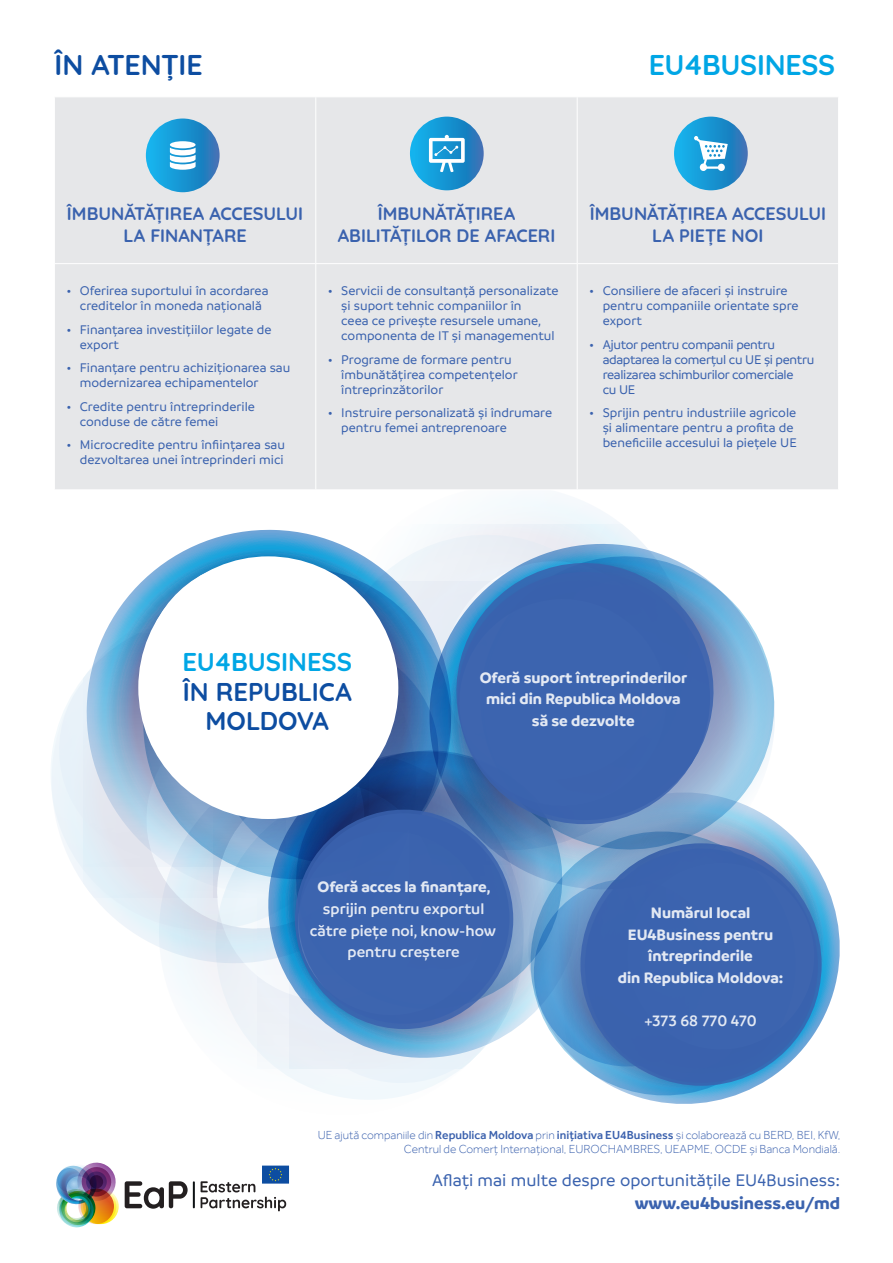
<style>
.page{position:relative;width:893px;height:1263px;background:#fff}
.page>*{position:absolute;margin:0;border:0;box-sizing:border-box;transform-origin:0 0}
.big_title{font:700 28.5px "Quicksand";letter-spacing:-.01em;color:#00a6e5}
.big_title-2{font:700 28.5px "Quicksand";letter-spacing:-.015em;color:#0d4da1}
.big_title-3{font:700 25.65px/29.7px "Quicksand";color:#0d4da1;text-align:center}
.big_title-4{font:700 25.65px "Quicksand";letter-spacing:-.005em;color:#00a6e5}
.TITLE_-_body{font:700 18px/22.5px "Quicksand";letter-spacing:-.005em;color:#3a62ae;text-align:center}
.texte_fin{font:500 18px "Branding";color:#3a62ae}
.texte_fin-2{font:700 18px "Branding";color:#3a62ae}
.t1{font:700 16.2px/21.6px "Branding";color:#fff;text-align:center}
.t2{font:600 16.2px/21.6px "Branding";color:#fff;text-align:center}
.t3{font:500 13.5px/15px "Branding";color:#3a62ae}
.t4{font:500 13.5px/15px "Branding";letter-spacing:-.025em;color:#3a62ae}
.t5{font:300 12px/14.4px "Effra";color:#3c62ae;text-align:right}
.s1{font-weight:500}
</style>
<div class="page">
<svg style="left:175px;top:974px;width:38px;height:29px"></svg>
<svg style="left:213px;top:974px;width:220px;height:126px"></svg>
<svg style="left:289px;top:1069px;width:171px;height:16px;fill:#f1f7fb"></svg>
<svg style="left:144px;top:939px;width:113px;height:35px"></svg>
<svg style="left:51px;top:760px;width:206px;height:179px"></svg>
<svg style="left:52px;top:678px;width:32px;height:188px;fill:#e9f3f9"></svg>
<svg style="left:504px;top:498px;width:100px;height:15px"></svg>
<svg style="left:503px;top:513px;width:118px;height:11px"></svg>
<svg style="left:84px;top:529px;width:326px;height:368px"></svg>
<svg style="left:141px;top:565px;width:269px;height:317px;background:#87b6d9"></svg>
<svg style="left:217px;top:641px;width:193px;height:223px;background:#698ebc"></svg>
<svg style="left:257px;top:818px;width:250px;height:251px;background:#b2d1e8"></svg>
<svg style="left:287px;top:741px;width:220px;height:277px;background:#366ba6"></svg>
<div style="left:295px;top:810px;width:218px;height:219px;background:#3a62ae;border-radius:50%"></div>
<svg style="left:507px;top:863px;width:333px;height:171px"></svg>
<svg style="left:512px;top:839px;width:302px;height:265px"></svg>
<svg style="left:521px;top:909px;width:138px;height:170px"></svg>
<div style="left:580px;top:843px;width:242px;height:243px;background:#3a62ae;border-radius:50%"></div>
<div style="left:298px;top:813px;width:211px;height:211px;background:#3a62ae;border-radius:50%"></div>
<div style="left:138px;top:556px;width:260px;height:263px;background:#fff;border-radius:50%"></div>
<svg style="left:410px;top:524px;width:385px;height:385px"></svg>
<svg style="left:463px;top:540px;width:328px;height:326px"></svg>
<svg style="left:439px;top:546px;width:292px;height:291px;background:#77a2cd"></svg>
<div style="left:458px;top:572px;width:252px;height:252px;background:#3a62ae;border-radius:50%"></div>
<div style="left:585px;top:848px;width:233px;height:235px;background:#3a62ae;border-radius:50%"></div>
<svg style="left:125px;top:1181px;width:63px;height:28px"></svg>
<hr style="left:193px;top:1181px;width:2px;height:27px;background:#0d1214">
<div style="left:262px;top:1165px;width:27px;height:18px;background:#0d4da1"></div>
<svg style="left:201px;top:1168px;width:85px;height:43px"></svg>
<img style="left:56px;top:1162px;width:63px;height:66px">
<div style="left:55px;top:97px;width:783px;height:392px;background:#e6e7e9"></div>
<hr style="left:315px;top:97px;width:1px;height:166px;background:#fff">
<hr style="left:577px;top:97px;width:1px;height:166px;background:#fff">
<hr style="left:54px;top:263px;width:262px;height:1px;background:#fff">
<hr style="left:316px;top:263px;width:261px;height:1px;background:#fff">
<hr style="left:315px;top:264px;width:1px;height:225px;background:#fff">
<hr style="left:577px;top:263px;width:262px;height:1px;background:#fff">
<hr style="left:577px;top:264px;width:1px;height:225px;background:#fff">
<svg style="left:146px;top:118px;width:74px;height:74px;background:#2095d2"></svg>
<svg style="left:410px;top:117px;width:74px;height:73px;background:#1b93d1"></svg>
<svg style="left:674px;top:117px;width:74px;height:73px;background:#1e94d1"></svg>
<svg style="left:429px;top:135px;width:36px;height:37px"></svg>
<svg style="left:694px;top:136px;width:34px;height:35px"></svg>
<div style="left:170px;top:141px;width:26px;height:7px;background:#fff;border-radius:50%"></div>
<svg style="left:170px;top:148px;width:26px;height:22px"></svg>
<p class="big_title-2" style="left:55px;top:42px;width:150px">ÎN ATENȚIE</p>
<p class="big_title" style="left:649px;top:42px;width:188px">EU4BUSINESS</p>
<p class="TITLE_-_body" style="left:67px;top:201px;width:238px">ÎMBUNĂTĂȚIREA ACCESULUI<br>LA FINANȚARE</p>
<p class="TITLE_-_body" style="left:338px;top:201px;width:219px">ÎMBUNĂTĂȚIREA<br>ABILITĂȚILOR DE AFACERI</p>
<p class="TITLE_-_body" style="left:590px;top:201px;width:238px">ÎMBUNĂTĂȚIREA ACCESULUI<br>LA PIEȚE NOI</p>
<p class="t3" style="left:66px;top:283px;width:204px;text-align:center">• Oferirea suportului în acordarea creditelor în moneda națională</p>
<p class="t3" style="left:80px;top:322px;width:193px;text-indent:-14px">• Finanțarea investițiilor legate de export</p>
<p class="t3" style="left:80px;top:360px;width:212px;text-indent:-14px">• Finanțare pentru achiziționarea sau modernizarea echipamentelor</p>
<p class="t3" style="left:80px;top:399px;width:177px;text-indent:-14px">• Credite pentru întreprinderile conduse de către femei</p>
<p class="t3" style="left:66px;top:437px;width:220px;text-align:right">• Microcredite pentru înființarea sau dezvoltarea unei întreprinderi mici</p>
<p class="t3" style="left:341px;top:283px;width:219px;text-indent:-14px">• Servicii de consultanță personalizate și suport tehnic companiilor în<br>ceea ce privește resursele umane, componenta de IT și managementul</p>
<p class="t3" style="left:341px;top:352px;width:178px;text-indent:-14px">• Programe de formare pentru îmbunătățirea competențelor întreprinzătorilor</p>
<p class="t3" style="left:341px;top:405px;width:212px;text-indent:-14px">• Instruire personalizată și îndrumare pentru femei antreprenoare</p>
<p class="t3" style="left:603px;top:283px;width:197px;text-indent:-14px">• Consiliere de afaceri și instruire pentru companiile orientate spre export</p>
<p class="t4" style="left:603px;top:337px;width:213px;text-indent:-14px">• Ajutor pentru companii pentru adaptarea la comerțul cu UE și pentru realizarea schimburilor comerciale<br>cu UE</p>
<p class="t3" style="left:603px;top:405px;width:196px;text-indent:-14px">• Sprijin pentru industriile agricole și alimentare pentru a profita de beneficiile accesului la piețele UE</p>
<p class="big_title-4" style="left:183px;top:640px;width:171px">EU4BUSINESS</p>
<p class="big_title-3" style="left:183px;top:674px;width:171px">ÎN REPUBLICA<br>MOLDOVA</p>
<p class="t1" style="left:480px;top:667px;width:209px">Oferă suport întreprinderilor mici din Republica Moldova să se dezvolte</p>
<p class="t1" style="left:317px;top:876px;width:175px">Oferă acces la finanțare,</p>
<p class="t2" style="left:310px;top:898px;width:188px">sprijin pentru exportul către piețe noi, know-how pentru creștere</p>
<p class="t1" style="left:618px;top:902px;width:167px">Numărul local<br>EU4Business pentru întreprinderile<br>din Republica Moldova:</p>
<p class="t2" style="left:644px;top:1010px;width:114px">+373 68 770 470</p>
<p class="t5" style="left:318px;top:1127px;width:524px">UE ajută companiile din <span class="s1">Republica Moldova</span> prin <span class="s1">inițiativa EU4Business</span> și colaborează cu BERD, BEI, KfW,<br>Centrul de Comerț Internațional, EUROCHAMBRES, UEAPME, OCDE și Banca Mondială.</p>
<p class="texte_fin" style="left:432px;top:1171px;width:409px">Aflați mai multe despre oportunitățile EU4Business:</p>
<p class="texte_fin-2" style="left:635px;top:1192px;width:207px">www.eu4business.eu/md</p>
</div>
